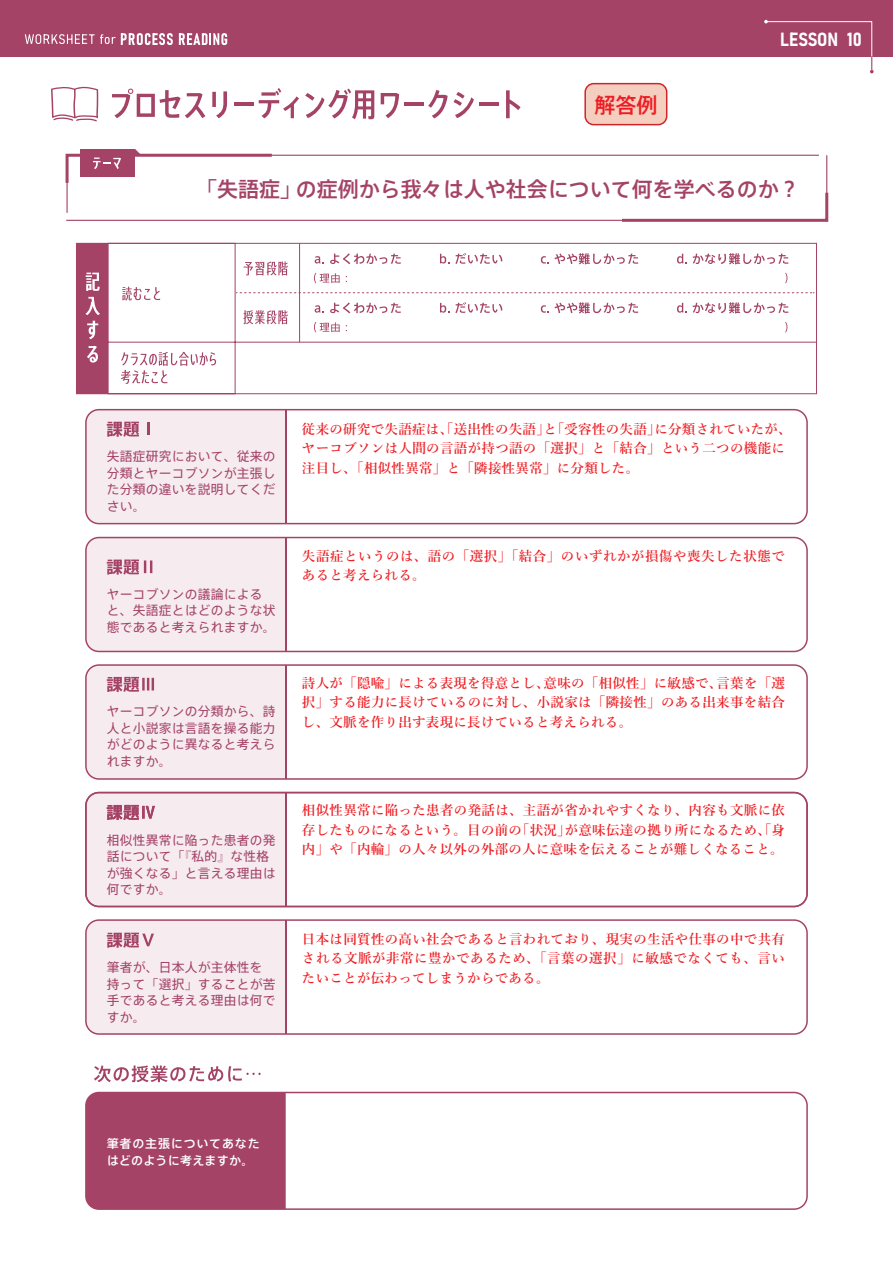
<style>
.page{position:relative;width:893px;height:1263px;background:#fff}
.page>*{position:absolute;margin:0;border:0;box-sizing:border-box;transform-origin:0 0}
.t1{font:21px "Axis Basic Std N M";color:#a44366}
.t2{font:21px "Axis Basic Std N M";color:#ee1d23}
.t3{font:18.75px "Bahnschrift";letter-spacing:-.005em;color:#fff}
.解答{font:600 13.5px/19.5px "Yu Mincho";letter-spacing:.02em;color:#ee1d23;text-align:justify}
.解答-2{font:600 13.5px/19.5px "Yu Mincho";letter-spacing:.04em;color:#ee1d23}
.t4{font:12.75px/16.5px "Axis Basic Std N R";letter-spacing:.02em;color:#a44366}
.t5{font:12px/16.5px "Axis Basic Std N M";letter-spacing:.07em;color:#fff}
</style>
<div class="page">
<div style="left:85px;top:1092px;width:723px;height:118px;border:2px solid #a44366;border-radius:13px"></div>
<div style="left:86px;top:1092px;width:200px;height:117px;background:#a44366"></div>
<svg style="left:94px;top:1065px;width:167px;height:17px"></svg>
<svg style="left:108px;top:243px;width:709px;height:151px"></svg>
<div style="left:76px;top:243px;width:32px;height:151px;background:#a44366"></div>
<svg style="left:86px;top:273px;width:14px;height:18px"></svg>
<svg style="left:85px;top:297px;width:15px;height:18px"></svg>
<svg style="left:87px;top:321px;width:11px;height:18px"></svg>
<svg style="left:87px;top:346px;width:11px;height:17px"></svg>
<hr style="left:299px;top:243px;width:1px;height:99px;background:#a44366">
<svg style="left:51px;top:86px;width:47px;height:35px"></svg>
<hr style="left:127px;top:155px;width:692px;height:1px;background:#a44366">
<hr style="left:66px;top:163px;width:2px;height:50px;background:#a44366">
<svg style="left:65px;top:149px;width:210px;height:37px"></svg>
<hr style="left:66px;top:220px;width:701px;height:1px;background:#a44366">
<hr style="left:826px;top:155px;width:1px;height:58px;background:#a44366">
<svg style="left:619px;top:190px;width:210px;height:32px"></svg>
<svg style="left:112px;top:89px;width:93px;height:29px"></svg>
<svg style="left:212px;top:91px;width:15px;height:27px"></svg>
<hr style="left:234px;top:103px;width:20px;height:3px;background:#a44366">
<svg style="left:259px;top:88px;width:40px;height:30px"></svg>
<svg style="left:305px;top:89px;width:69px;height:30px"></svg>
<svg style="left:381px;top:93px;width:18px;height:25px"></svg>
<hr style="left:404px;top:103px;width:20px;height:3px;background:#a44366">
<svg style="left:428px;top:90px;width:46px;height:28px"></svg>
<hr style="left:479px;top:103px;width:20px;height:3px;background:#a44366">
<svg style="left:506px;top:90px;width:15px;height:28px"></svg>
<div style="left:0;top:0;width:893px;height:56px;background:#a44366"></div>
<svg style="left:25px;top:33px;width:148px;height:12px"></svg>
<svg style="left:179px;top:33px;width:48px;height:12px"></svg>
<svg style="left:764px;top:20px;width:110px;height:53px"></svg>
<svg style="left:85px;top:409px;width:723px;height:115px"></svg>
<hr style="left:285px;top:410px;width:1px;height:114px;background:#a44366">
<svg style="left:85px;top:537px;width:723px;height:115px"></svg>
<svg style="left:85px;top:919px;width:723px;height:116px"></svg>
<div style="left:585px;top:84px;width:82px;height:41px;background:#f4cfc0;border-radius:9px"></div>
<div style="left:584px;top:83px;width:83px;height:42px;border:1px solid #d1232a;border-radius:9px"></div>
<svg style="left:85px;top:664px;width:723px;height:116px"></svg>
<hr style="left:285px;top:665px;width:1px;height:114px;background:#a44366">
<svg style="left:85px;top:792px;width:723px;height:115px"></svg>
<hr style="left:285px;top:792px;width:1px;height:114px;background:#a44366">
<div style="left:86px;top:920px;width:200px;height:114px;background:#f6ecf0"></div>
<div style="left:86px;top:792px;width:199px;height:114px;background:#f6ecf0"></div>
<div style="left:86px;top:665px;width:199px;height:114px;background:#f6ecf0"></div>
<svg style="left:86px;top:537px;width:200px;height:114px;background:#f2e4e9"></svg>
<svg style="left:86px;top:409px;width:200px;height:114px;background:#f2e4ea"></svg>
<h1 class="t2" style="left:594px;top:89px;width:64px">解答例</h1>
<p class="t3" style="left:780px;top:25px;width:83px">LESSON 10</p>
<p class="t1" style="left:185px;top:174px;width:616px">　「失語症」の症例から我々は人や社会について何を学べるのか？</p>
<p class="t4" style="left:107px;top:447px;width:170px;text-align:justify">失語症研究において、従来の分類とヤーコブソンが主張した分類の違いを説明してください。</p>
<p class="t4" style="left:107px;top:585px;width:170px">ヤーコブソンの議論によると、失語症とはどのような状態であると考えられますか。</p>
<p class="t4" style="left:107px;top:702px;width:170px;text-align:justify">ヤーコブソンの分類から、詩人と小説家は言語を操る能力がどのように異なると考えられますか。</p>
<p class="t4" style="left:107px;top:831px;width:170px">相似性異常に陥った患者の発話について「『私的』な性格が強くなる」と言える理由は何ですか。</p>
<p class="t4" style="left:107px;top:958px;width:170px">筆者が、日本人が主体性を持って「選択」することが苦手であると考える理由は何ですか。</p>
<p class="解答" style="left:302px;top:419px;width:491px;text-align:left">従来の研究で失語症は、「送出性の失語」と「受容性の失語」に分類されていたが、ヤーコブソンは人間の言語が持つ語の「選択」と「結合」という二つの機能に注目し、「相似性異常」と「隣接性異常」に分類した。</p>
<p class="解答-2" style="left:302px;top:546px;width:484px">失語症というのは、語の「選択」「結合」のいずれかが損傷や喪失した状態であると考えられる。</p>
<p class="解答" style="left:302px;top:673px;width:485px">詩人が「隠喩」による表現を得意とし、意味の「相似性」に敏感で、言葉を「選択」する能力に長けているのに対し、小説家は「隣接性」のある出来事を結合し、文脈を作り出す表現に長けていると考えられる。</p>
<p class="解答" style="left:302px;top:801px;width:485px">相似性異常に陥った患者の発話は、主語が省かれやすくなり、内容も文脈に依存したものになるという。目の前の「状況」が意味伝達の拠り所になるため、「身内」や「内輪」の人々以外の外部の人に意味を伝えることが難しくなること。</p>
<p class="解答" style="left:302px;top:929px;width:485px">日本は同質性の高い社会であると言われており、現実の生活や仕事の中で共有される文脈が非常に豊かであるため、「言葉の選択」に敏感でなくても、言いたいことが伝わってしまうからである。</p>
<p class="t5" style="left:107px;top:1134px;width:155px">筆者の主張についてあなたはどのように考えますか。</p>
</div>
